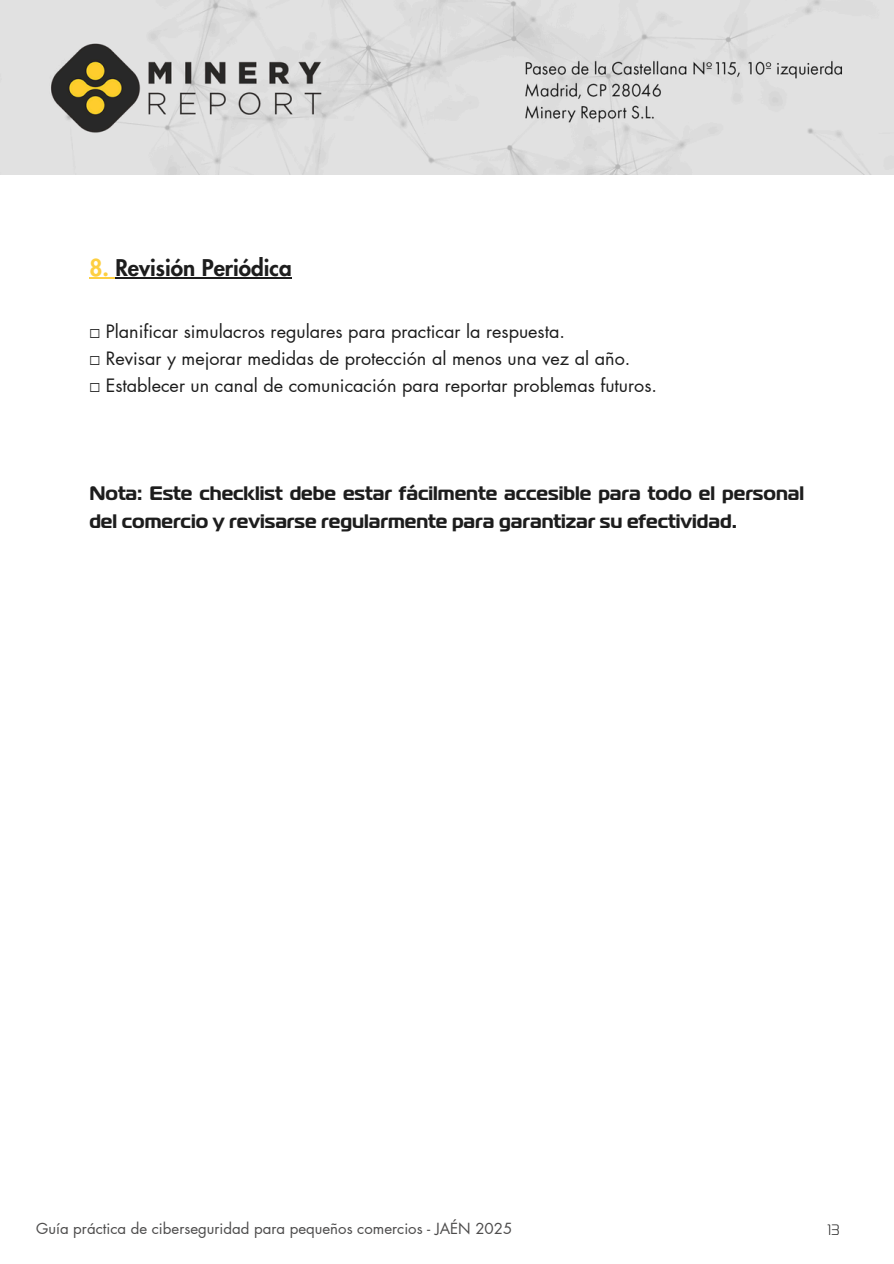
<style>
.page{position:relative;width:894px;height:1264px;background:#fff}
.page>*{position:absolute;margin:0;border:0;box-sizing:border-box;transform-origin:0 0}
.t1{font:800 22.5px "Futura LT Pro";color:#1d1d1d}
.t2{font:700 19.5px/28.2px "Magistral";color:#1d1d1d}
.t3{font:18px/27px "Futura LT Pro";color:#1d1d1d}
.t4{font:15px "Futura LT Pro";color:#4d4c4c}
.t5{font:300 15px "Magistral";color:#1d1d1d}
.s1{color:#fdcf41}
.s2{font-family:"Free Mono"}
</style>
<div class="page">
<img style="left:0;top:0;width:893px;height:175px">
<svg style="left:89px;top:277px;width:26px;height:1px"></svg>
<hr style="left:115px;top:277px;width:177px;height:1px;background:#1d1d1d">
<h1 class="t1" style="left:89px;top:257px;width:204px"><span class="s1">8.</span> Revisión Periódica</h1>
<h3 class="t3" style="left:89px;top:318px;width:569px"><span class="s2">☐</span> Planificar simulacros regulares para practicar la respuesta.<br><span class="s2">☐</span> Revisar y mejorar medidas de protección al menos una vez al año.<br><span class="s2">☐</span> Establecer un canal de comunicación para reportar problemas futuros.</h3>
<h2 class="t2" style="left:89px;top:479px;width:716px">Nota: Este checklist debe estar fácilmente accesible para todo el personal del comercio y revisarse regularmente para garantizar su efectividad.</h2>
<p class="t4" style="left:36px;top:1221px;width:477px">Guía práctica de ciberseguridad para pequeños comercios - JAÉN 2025</p>
<p class="t5" style="left:827px;top:1220px;width:13px">13</p>
</div>
